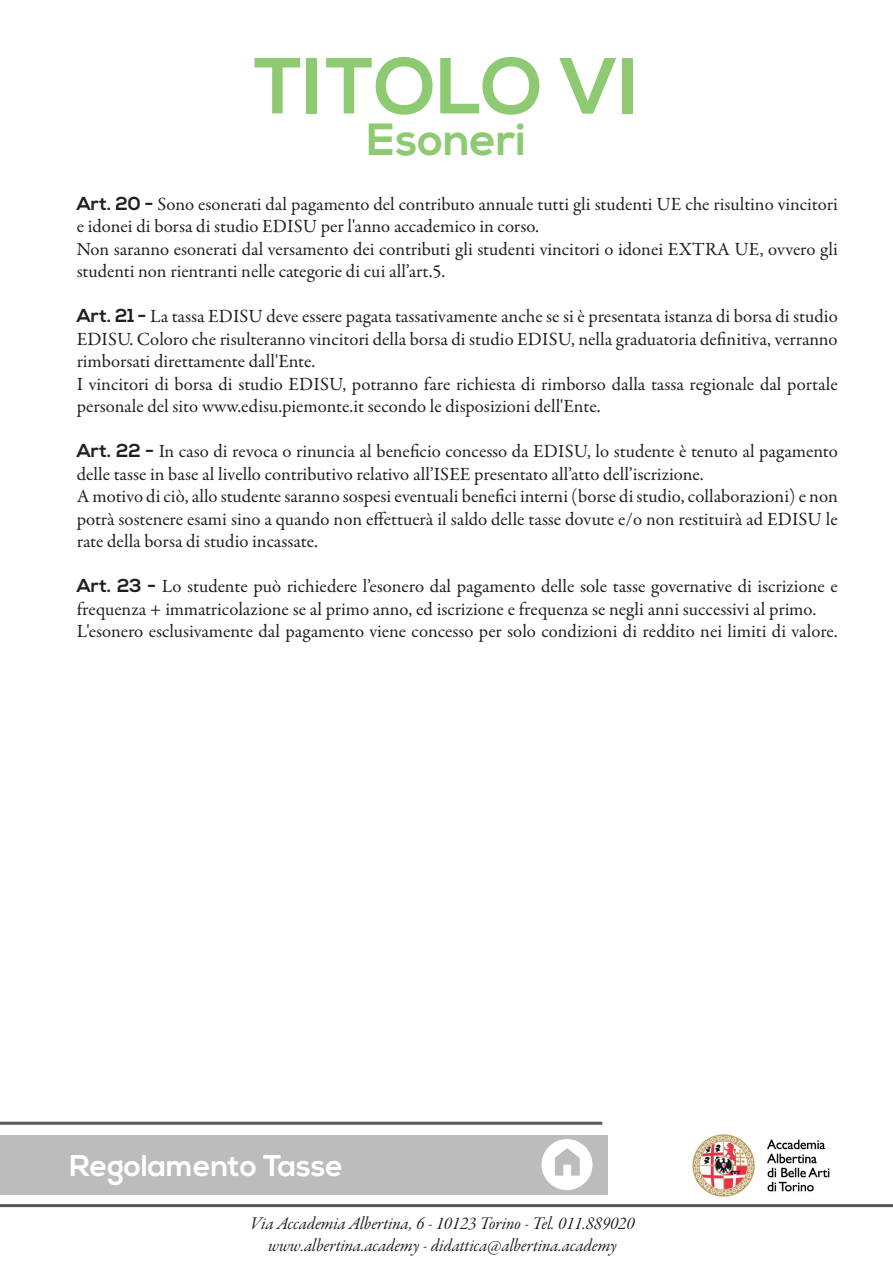
<style>
.page{position:relative;width:893px;height:1263px;background:#fff}
.page>*{position:absolute;margin:0;border:0;box-sizing:border-box;transform-origin:0 0}
.t1{font:700 79.2px "Nexa";color:#8dca72}
.t2{font:700 45px "Nexa";color:#8dca72}
.t3{font:700 30px "Nexa";color:#fff}
.t4{font:18.75px/22.5px "Garamond Premr Pro";color:#231f20}
.t5{font:18px/21.6px "Garamond Premr Pro It Subh";color:#231f20;text-align:center}
.s1{font-family:"Nexa";font-weight:700}
</style>
<div class="page">
<div style="left:0;top:1135px;width:608px;height:59px;background:#bdbcbc"></div>
<hr style="left:0;top:1122px;width:602px;height:3px;background:#57585a">
<img style="left:692px;top:1134px;width:138px;height:63px">
<hr style="left:0;top:1204px;width:893px;height:3px;background:#57585a">
<svg style="left:541px;top:1139px;width:51px;height:51px"></svg>
<h1 class="t1" style="left:254px;top:40px;width:387px">TITOLO VI</h1>
<h2 class="t2" style="left:367px;top:114px;width:161px">Esoneri</h2>
<p class="t4" style="left:77px;top:193px;width:763px"><span class="s1">Art. 20 -</span> Sono esonerati dal pagamento del contributo annuale tutti gli studenti UE che risultino vincitori e idonei di borsa di studio EDISU per l'anno accademico in corso.<br>Non saranno esonerati dal versamento dei contributi gli studenti vincitori o idonei EXTRA UE, ovvero gli studenti non rientranti nelle categorie di cui all’art.5.</p>
<p class="t4" style="left:77px;top:305px;width:762px"><span class="s1">Art. 21 -</span> La tassa EDISU deve essere pagata tassativamente anche se si è presentata istanza di borsa di studio EDISU. Coloro che risulteranno vincitori della borsa di studio EDISU, nella graduatoria definitiva, verranno rimborsati direttamente dall'Ente.<br>I vincitori di borsa di studio EDISU, potranno fare richiesta di rimborso dalla tassa regionale dal portale personale del sito www.edisu.piemonte.it secondo le disposizioni dell'Ente.</p>
<p class="t4" style="left:77px;top:440px;width:763px"><span class="s1">Art. 22 -</span> In caso di revoca o rinuncia al beneficio concesso da EDISU, lo studente è tenuto al pagamento delle tasse in base al livello contributivo relativo all’ISEE presentato all’atto dell’iscrizione.<br>A motivo di ciò, allo studente saranno sospesi eventuali benefici interni (borse di studio, collaborazioni) e non potrà sostenere esami sino a quando non effettuerà il saldo delle tasse dovute e/o non restituirà ad EDISU le rate della borsa di studio incassate.</p>
<p class="t4" style="left:77px;top:575px;width:763px"><span class="s1">Art. 23 -</span> Lo studente può richiedere l’esonero dal pagamento delle sole tasse governative di iscrizione e frequenza + immatricolazione se al primo anno, ed iscrizione e frequenza se negli anni successivi al primo.<br>L'esonero esclusivamente dal pagamento viene concesso per solo condizioni di reddito nei limiti di valore.</p>
<h3 class="t3" style="left:70px;top:1148px;width:275px">Regolamento Tasse</h3>
<p class="t5" style="left:251px;top:1214px;width:385px">Via Accademia Albertina, 6 - 10123 Torino - Tel. 011.889020 www.albertina.academy - didattica@albertina.academy</p>
</div>
